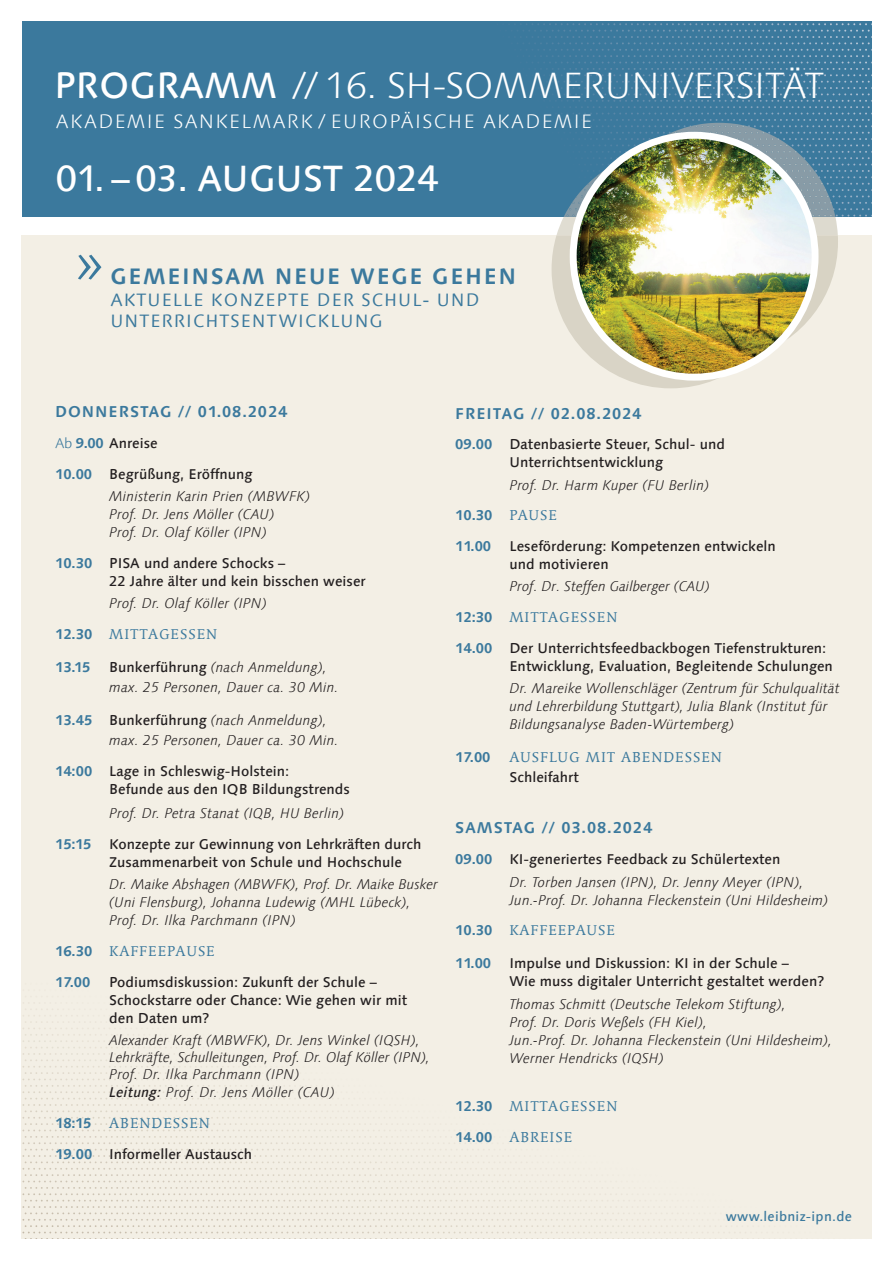
<style>
.page{position:relative;width:893px;height:1263px;background:#fff}
.page>*{position:absolute;margin:0;border:0;box-sizing:border-box;transform-origin:0 0}
.t1{font:300 64.5px "Linotype Syntax Com";color:#3b799d}
.t2{font:300 36.75px "Linotype Syntax Com";letter-spacing:-.01em;color:#fff}
.t3{font:500 36.75px "Linotype Syntax Com";color:#fff}
.t4{font:700 22.5px "Linotype Syntax Com";letter-spacing:.07em;color:#3b799d}
.t5{font:300 19.5px "Linotype Syntax Com";letter-spacing:.07em;color:#fff}
.t6{font:18px/21.6px "Linotype Syntax Com";letter-spacing:.06em;color:#3b799d}
.t7{font:700 15.75px "Linotype Syntax Com";letter-spacing:.06em;color:#3b799d}
.t8{font:italic 300 14.25px/18px "Linotype Syntax Com";color:#231f20}
.t9{font:500 14.25px/18px "Linotype Syntax Com";color:#231f20}
.t10{font:14.25px/30.8px "Linotype Syntax Srf Com";letter-spacing:.06em;color:#3b799d}
.t11{font:700 14.25px "Linotype Syntax Com";color:#3b799d}
.t12{font:500 13.5px "Linotype Syntax Com";letter-spacing:.02em;color:#3b799d}
.s1{font-weight:500}
.s2{font-weight:300;color:#3b799d}
.s3{font-weight:700;color:#3b799d}
.s4{font-family:"Linotype Syntax Com";font-weight:700}
.s5{font-weight:500;font-style:normal}
.s6{font-weight:700;font-style:normal;color:#3b799d}
.s7{font-weight:300;font-style:italic}
.s8{font-family:"Linotype Syntax Srf Com";font-weight:400;font-style:normal;color:#3b799d}
</style>
<div class="page">
<div style="left:21px;top:235px;width:851px;height:1004px;background:#f3efe5"></div>
<div style="left:22px;top:21px;width:850px;height:196px;background:#3b799d"></div>
<svg style="left:520px;top:23px;width:350px;height:365px"></svg>
<img style="left:573px;top:135px;width:242px;height:242px;border-radius:121px">
<div style="left:570px;top:132px;width:248px;height:249px;border:7px solid #fff;border-radius:50%"></div>
<h2 class="t2" style="left:54px;top:63px;width:772px"><span class="s1">PROGRAMM</span> // 16. SH-SOMMERUNIVERSITÄT</h2>
<h3 class="t5" style="left:56px;top:110px;width:537px">AKADEMIE SANKELMARK / EUROPÄISCHE AKADEMIE</h3>
<h2 class="t3" style="left:56px;top:155px;width:384px">01. – 03. AUGUST 2024</h2>
<h1 class="t1" style="left:73px;top:223px;width:34px">»</h1>
<h3 class="t4" style="left:110px;top:262px;width:407px">GEMEINSAM NEUE WEGE GEHEN</h3>
<p class="t6" style="left:110px;top:288px;width:371px">AKTUELLE KONZEPTE DER SCHUL- UND<br>UNTERRICHTSENTWICKLUNG</p>
<p class="t7" style="left:55px;top:401px;width:234px">DONNERSTAG // 01.08.2024</p>
<p class="t9" style="left:55px;top:427px;width:199px;line-height:30.8px"><span class="s2">Ab</span> <span class="s3">9.00</span> Anreise<br><span class="s3">10.00</span> Begrüßung, Eröffnung</p>
<p class="t8" style="left:109px;top:487px;width:202px">Ministerin Karin Prien (MBWFK)<br>Prof. Dr. Jens Möller (CAU)<br>Prof. Dr. Olaf Köller (IPN)</p>
<p class="t9" style="left:109px;top:553px;width:258px;text-indent:-54px"><span class="s3">10.30</span> PISA und andere Schocks –<br>22 Jahre älter und kein bisschen weiser</p>
<p class="t8" style="left:109px;top:594px;width:159px">Prof. Dr. Olaf Köller (IPN)</p>
<p class="t10" style="left:55px;top:618px;width:164px"><span class="s4">12.30</span> MITTAGESSEN</p>
<p class="t11" style="left:55px;top:657px;width:37px">13.15</p>
<p class="t8" style="left:109px;top:657px;width:231px;line-height:20.2px"><span class="s5">Bunkerführung</span> (nach Anmeldung), max. 25 Personen, Dauer ca. 30 Min.</p>
<p class="t8" style="left:109px;top:710px;width:231px;line-height:20.2px;text-indent:-54px"><span class="s6">13.45</span> <span class="s5">Bunkerführung</span> (nach Anmeldung), max. 25 Personen, Dauer ca. 30 Min.</p>
<p class="t9" style="left:109px;top:762px;width:242px;text-indent:-54px"><span class="s3">14:00</span> Lage in Schleswig-Holstein:<br>Befunde aus den IQB Bildungstrends</p>
<p class="t9" style="left:55px;top:798px;width:368px;line-height:30.8px;text-indent:54px"><span class="s7">Prof. Dr. Petra Stanat (IQB, HU Berlin)<br></span><span class="s3">15:15</span> Konzepte zur Gewinnung von Lehrkräften durch</p>
<p class="t9" style="left:109px;top:853px;width:294px">Zusammenarbeit von Schule und Hochschule</p>
<p class="t8" style="left:109px;top:875px;width:330px">Dr. Maike Abshagen (MBWFK), Prof. Dr. Maike Busker (Uni Flensburg), Johanna Ludewig (MHL Lübeck),<br>Prof. Dr. Ilka Parchmann (IPN)</p>
<p class="t10" style="left:55px;top:936px;width:161px"><span class="s4">16.30</span> KAFFEEPAUSE</p>
<p class="t9" style="left:109px;top:973px;width:299px;text-indent:-54px"><span class="s3">17.00</span> Podiumsdiskussion: Zukunft der Schule –<br>Schockstarre oder Chance: Wie gehen wir mit den Daten um?</p>
<p class="t8" style="left:109px;top:1031px;width:322px;line-height:17.4px">Alexander Kraft (MBWFK), Dr. Jens Winkel (IQSH), Lehrkräfte, Schulleitungen, Prof. Dr. Olaf Köller (IPN), Prof. Dr. Ilka Parchmann (IPN)<br><span class="s1">Leitung:</span> Prof. Dr. Jens Möller (CAU)</p>
<p class="t10" style="left:55px;top:1108px;width:157px"><span class="s4">18:15</span> ABENDESSEN</p>
<p class="t9" style="left:55px;top:1145px;width:199px"><span class="s3">19.00</span> Informeller Austausch</p>
<p class="t7" style="left:455px;top:403px;width:188px">FREITAG // 02.08.2024</p>
<p class="t9" style="left:455px;top:435px;width:271px;text-align:center"><span class="s3">09.00</span> Datenbasierte Steuer, Schul- und<br>Unterrichtsentwicklung</p>
<p class="t8" style="left:455px;top:469px;width:255px;line-height:30.8px;text-indent:54px">Prof. Dr. Harm Kuper (FU Berlin)<br><span class="s6">10.30</span> <span class="s8">PAUSE<br></span><span class="s6">11.00</span></p>
<p class="t9" style="left:509px;top:537px;width:268px">Leseförderung: Kompetenzen entwickeln und motivieren</p>
<p class="t8" style="left:509px;top:578px;width:202px">Prof. Dr. Steffen Gailberger (CAU)</p>
<p class="t10" style="left:455px;top:602px;width:164px"><span class="s4">12:30</span> MITTAGESSEN</p>
<p class="t9" style="left:509px;top:639px;width:325px;text-indent:-54px"><span class="s3">14.00</span> Der Unterrichtsfeedbackbogen Tiefenstrukturen:<br>Entwicklung, Evaluation, Begleitende Schulungen</p>
<p class="t8" style="left:509px;top:679px;width:332px">Dr. Mareike Wollenschläger (Zentrum für Schulqualität und Lehrerbildung Stuttgart), Julia Blank (Institut für<br>Bildungsanalyse Baden-Würtemberg)</p>
<p class="t10" style="left:455px;top:742px;width:268px"><span class="s4">17.00</span> AUSFLUG MIT ABENDESSEN</p>
<p class="t9" style="left:509px;top:768px;width:71px">Schleifahrt</p>
<p class="t7" style="left:455px;top:818px;width:198px">SAMSTAG // 03.08.2024</p>
<p class="t8" style="left:509px;top:848px;width:296px;line-height:22.2px;text-indent:-54px"><span class="s6">09.00</span> <span class="s5">KI-generiertes Feedback zu Schülertexten<br></span>Dr. Torben Jansen (IPN), Dr. Jenny Meyer (IPN),</p>
<p class="t8" style="left:509px;top:891px;width:320px">Jun.-Prof. Dr. Johanna Fleckenstein (Uni Hildesheim)</p>
<p class="t10" style="left:455px;top:915px;width:161px"><span class="s4">10.30</span> KAFFEEPAUSE</p>
<p class="t11" style="left:455px;top:954px;width:37px">11.00</p>
<p class="t9" style="left:509px;top:954px;width:316px">Impulse und Diskussion: KI in der Schule –<br>Wie muss digitaler Unterricht gestaltet werden?</p>
<p class="t8" style="left:509px;top:995px;width:324px">Thomas Schmitt (Deutsche Telekom Stiftung),<br>Prof. Dr. Doris Weßels (FH Kiel),<br>Jun.-Prof. Dr. Johanna Fleckenstein (Uni Hildesheim), Werner Hendricks (IQSH)</p>
<p class="t10" style="left:455px;top:1091px;width:164px"><span class="s4">12.30</span> MITTAGESSEN<br><span class="s4">14.00</span> ABREISE</p>
<p class="t12" style="left:726px;top:1208px;width:127px">www.leibniz-ipn.de</p>
</div>
